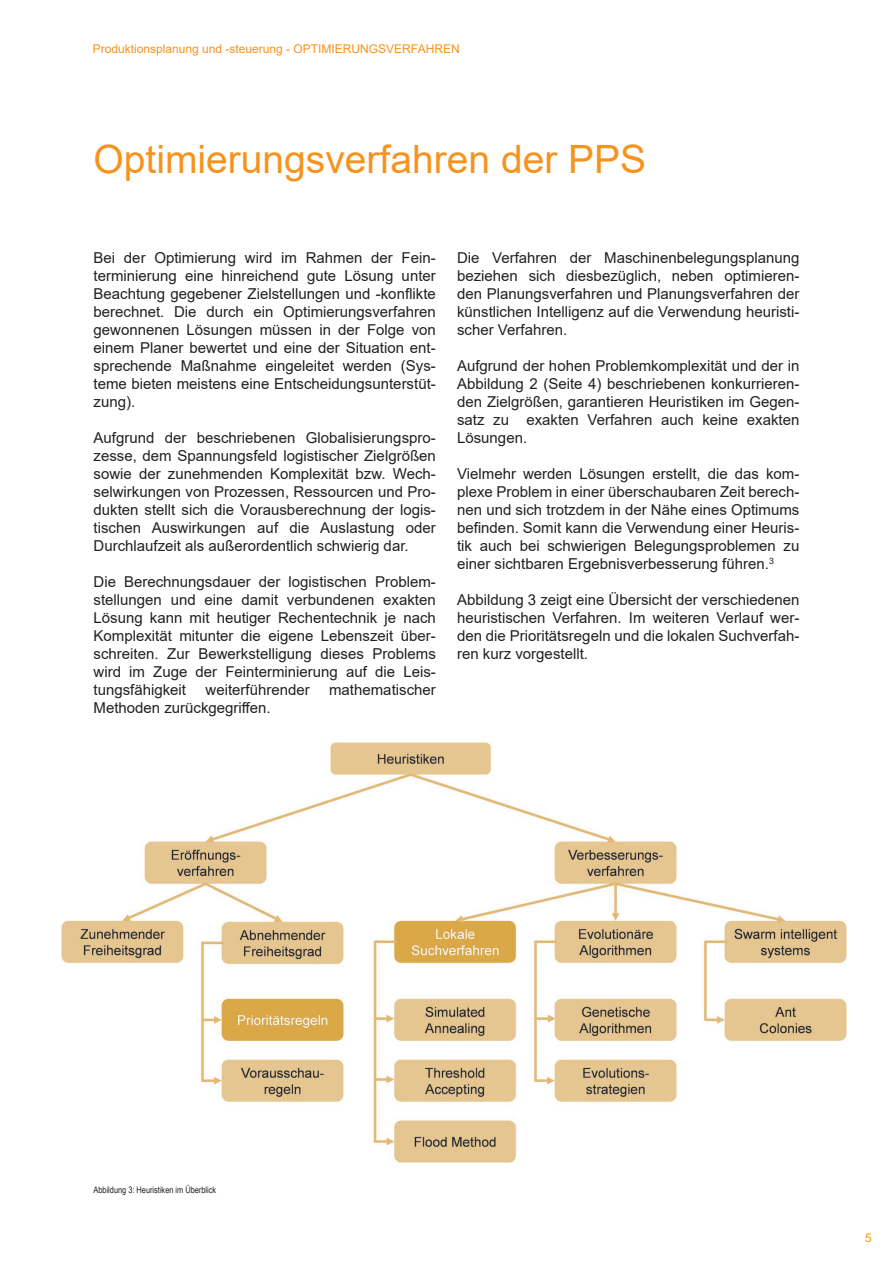
<style>
.page{position:relative;width:893px;height:1263px;background:#fff}
.page>*{position:absolute;margin:0;border:0;box-sizing:border-box;transform-origin:0 0}
.Headline_1{font:39px "Arial";color:#f7931d}
.Fließtext{font:15px/18px "Arial";color:#231f20;text-align:justify}
.Kopfzeile_Pagina{font:12px "Arial";color:#f7931d}
.t1{font:9px "Arial Narrow";color:#231f20}
</style>
<div class="page">
<img style="left:61px;top:742px;width:785px;height:421px">
<p class="Kopfzeile_Pagina" style="left:93px;top:41px;width:368px">Produktionsplanung und -steuerung - OPTIMIERUNGSVERFAHREN</p>
<p class="Headline_1" style="left:94px;top:132px;width:554px">Optimierungsverfahren der PPS</p>
<p class="Fließtext" style="left:94px;top:248px;width:344px">Bei der Optimierung wird im Rahmen der Fein&shy;terminierung eine hinreichend gute Lösung unter Beachtung gegebener Zielstellungen und -konflikte berechnet. Die durch ein Optimierungsverfahren gewonnenen Lösungen müssen in der Folge von einem Planer bewertet und eine der Situation ent&shy;sprechende Maßnahme eingeleitet werden (Sys&shy;teme bieten meistens eine Entscheidungsunterstüt&shy;zung).</p>
<p class="Fließtext" style="left:94px;top:428px;width:344px">Aufgrund der beschriebenen Globalisierungspro&shy;zesse, dem Spannungsfeld logistischer Zielgrößen sowie der zunehmenden Komplexität bzw. Wech&shy;selwirkungen von Prozessen, Ressourcen und Pro&shy;dukten stellt sich die Vorausberechnung der logis&shy;tischen Auswirkungen auf die Auslastung oder Durchlaufzeit als außerordentlich schwierig dar.</p>
<p class="Fließtext" style="left:94px;top:572px;width:344px">Die Berechnungsdauer der logistischen Problem&shy;stellungen und eine damit verbundenen exakten Lösung kann mit heutiger Rechentechnik je nach Komplexität mitunter die eigene Lebenszeit über&shy;schreiten. Zur Bewerkstelligung dieses Problems wird im Zuge der Feinterminierung auf die Leis&shy;tungsfähigkeit</p>
<p class="Fließtext" style="left:206px;top:680px;width:106px">weiterführender</p>
<p class="Fließtext" style="left:329px;top:680px;width:108px">mathematischer</p>
<p class="Fließtext" style="left:94px;top:698px;width:179px">Methoden zurückgegriffen.</p>
<p class="Fließtext" style="left:457px;top:248px;width:344px">Die Verfahren der Maschinenbelegungsplanung beziehen sich diesbezüglich, neben optimieren&shy;den Planungsverfahren und Planungsverfahren der künstlichen Intelligenz auf die Verwendung heuristi&shy;scher Verfahren.</p>
<p class="Fließtext" style="left:457px;top:356px;width:344px">Aufgrund der hohen Problemkomplexität und der in Abbildung 2 (Seite 4) beschriebenen konkurrieren&shy;den Zielgrößen, garantieren Heuristiken im Gegen&shy;satz zu exakten Verfahren auch keine exakten Lösungen.</p>
<p class="Fließtext" style="left:457px;top:464px;width:344px">Vielmehr werden Lösungen erstellt, die das kom&shy;plexe Problem in einer überschaubaren Zeit berech&shy;nen und sich trotzdem in der Nähe eines Optimums befinden. Somit kann die Verwendung einer Heuris&shy;tik auch bei schwierigen Belegungsproblemen zu einer sichtbaren Ergebnisverbesserung führen.<sup>3</sup></p>
<p class="Fließtext" style="left:457px;top:590px;width:344px">Abbildung 3 zeigt eine Übersicht der verschiedenen heuristischen Verfahren. Im weiteren Verlauf wer&shy;den die Prioritätsregeln und die lokalen Suchverfah&shy;ren kurz vorgestellt.</p>
<p class="t1" style="left:94px;top:1183px;width:124px">Abbildung 3: Heuristiken im Überblick</p>
<p class="Kopfzeile_Pagina" style="left:865px;top:1229px;width:8px">5</p>
</div>
